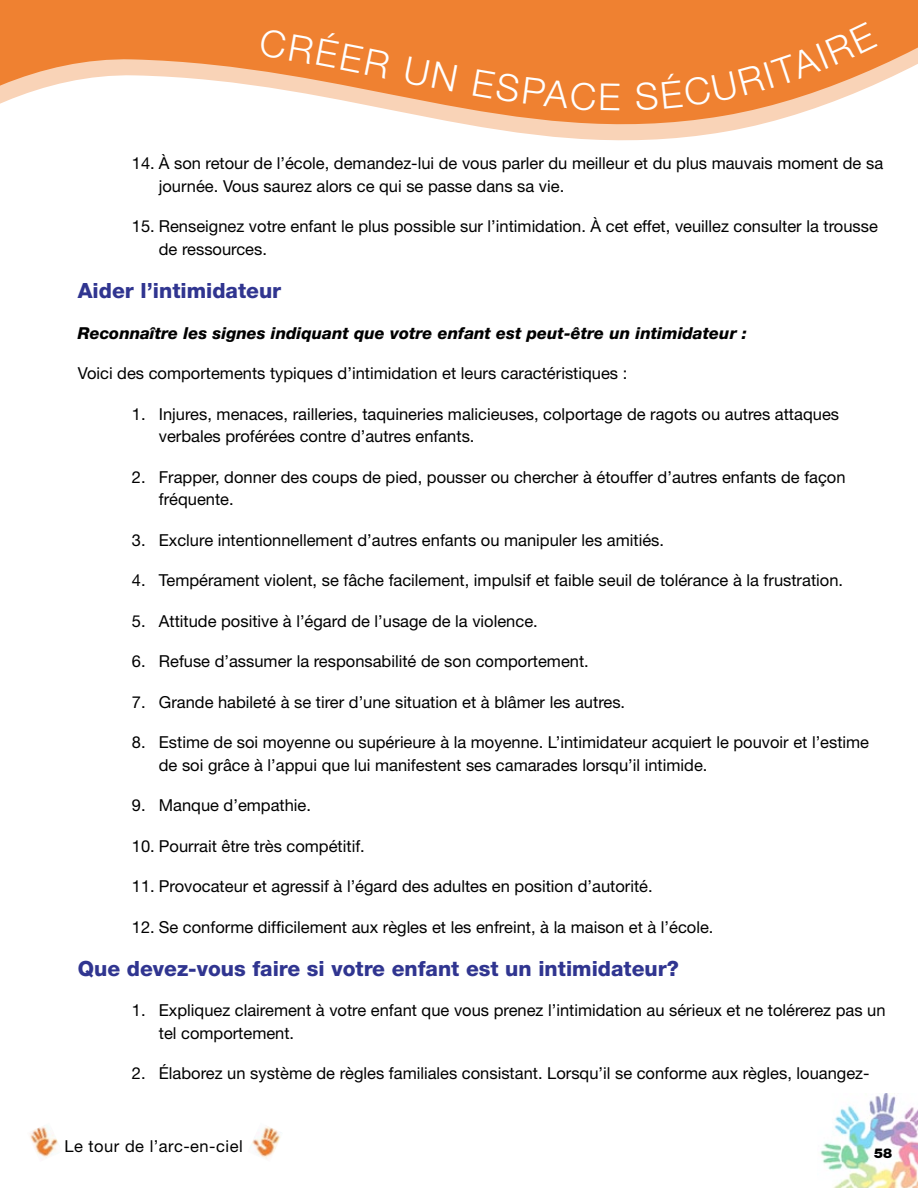
<style>
.page{position:relative;width:918px;height:1188px;background:#fff}
.page>*{position:absolute;margin:0;border:0;box-sizing:border-box;transform-origin:0 0}
.t1{font:300 37.2px "Helvetica Neue";color:#fff}
.t2{font:800 21px "Helvetica Neue";color:#303590}
.t3{font:16.5px/22.5px "Helvetica Neue";color:#000}
.t4{font:italic 800 16.5px "Helvetica Neue";color:#000}
.t5{font:16.5px "Helvetica Neue";letter-spacing:.03em;color:#000}
.t6{font:900 13.5px "Helvetica Neue";color:#000}
</style>
<div class="page">
<img style="left:820px;top:1094px;width:98px;height:94px">
<svg style="left:397px;top:111px;width:409px;height:30px"></svg>
<img style="left:30px;top:1125px;width:28px;height:33px">
<img style="left:250px;top:1126px;width:31px;height:33px">
<svg style="left:0;top:0;width:918px;height:111px"></svg>
<h1 class="t1" style="left:321px;top:29px;width:146px;rotate:11deg">éer un</h1>
<p class="t3" style="left:159px;top:152px;width:726px;text-indent:-27px">14. À son retour de l’école, demandez-lui de vous parler du meilleur et du plus mauvais moment de sa journée. Vous saurez alors ce qui se passe dans sa vie.</p>
<p class="t3" style="left:159px;top:215px;width:721px;text-indent:-27px">15. Renseignez votre enfant le plus possible sur l’intimidation. À cet effet, veuillez consulter la trousse de ressources.</p>
<p class="t2" style="left:78px;top:278px;width:205px">Aider l’intimidateur</p>
<p class="t4" style="left:78px;top:323px;width:671px">Reconnaître les signes indiquant que votre enfant est peut-être un intimidateur :</p>
<p class="t3" style="left:78px;top:362px;width:551px">Voici des comportements typiques d’intimidation et leurs caractéristiques :</p>
<p class="t3" style="left:159px;top:402px;width:682px;text-indent:-27px">1. Injures, menaces, railleries, taquineries malicieuses, colportage de ragots ou autres attaques verbales proférées contre d’autres enfants.</p>
<p class="t3" style="left:159px;top:465px;width:688px;text-indent:-27px">2. Frapper, donner des coups de pied, pousser ou chercher à étouffer d’autres enfants de façon fréquente.</p>
<p class="t3" style="left:132px;top:528px;width:534px">3. Exclure intentionnellement d’autres enfants ou manipuler les amitiés.</p>
<p class="t3" style="left:132px;top:569px;width:713px">4. Tempérament violent, se fâche facilement, impulsif et faible seuil de tolérance à la frustration.</p>
<p class="t3" style="left:132px;top:609px;width:407px">5. Attitude positive à l’égard de l’usage de la violence.</p>
<p class="t3" style="left:132px;top:650px;width:459px">6. Refuse d’assumer la responsabilité de son comportement.</p>
<p class="t3" style="left:132px;top:690px;width:495px">7. Grande habileté à se tirer d’une situation et à blâmer les autres.</p>
<p class="t3" style="left:159px;top:731px;width:712px;text-indent:-27px">8. Estime de soi moyenne ou supérieure à la moyenne. L’intimidateur acquiert le pouvoir et l’estime de soi grâce à l’appui que lui manifestent ses camarades lorsqu’il intimide.</p>
<p class="t3" style="left:132px;top:794px;width:181px">9. Manque d’empathie.</p>
<p class="t3" style="left:132px;top:834px;width:234px">10. Pourrait être très compétitif.</p>
<p class="t3" style="left:132px;top:875px;width:522px">11. Provocateur et agressif à l’égard des adultes en position d’autorité.</p>
<p class="t3" style="left:132px;top:915px;width:583px">12. Se conforme difficilement aux règles et les enfreint, à la maison et à l’école.</p>
<p class="t2" style="left:78px;top:956px;width:602px">Que devez-vous faire si votre enfant est un intimidateur?</p>
<p class="t3" style="left:159px;top:999px;width:728px;text-indent:-27px">1. Expliquez clairement à votre enfant que vous prenez l’intimidation au sérieux et ne tolérerez pas un tel comportement.</p>
<p class="t3" style="left:132px;top:1062px;width:739px">2. Élaborez un système de règles familiales consistant. Lorsqu’il se conforme aux règles, louangez-</p>
<p class="t5" style="left:64px;top:1136px;width:180px">Le tour de l’arc-en-ciel</p>
<p class="t6" style="left:874px;top:1145px;width:20px">58</p>
</div>
